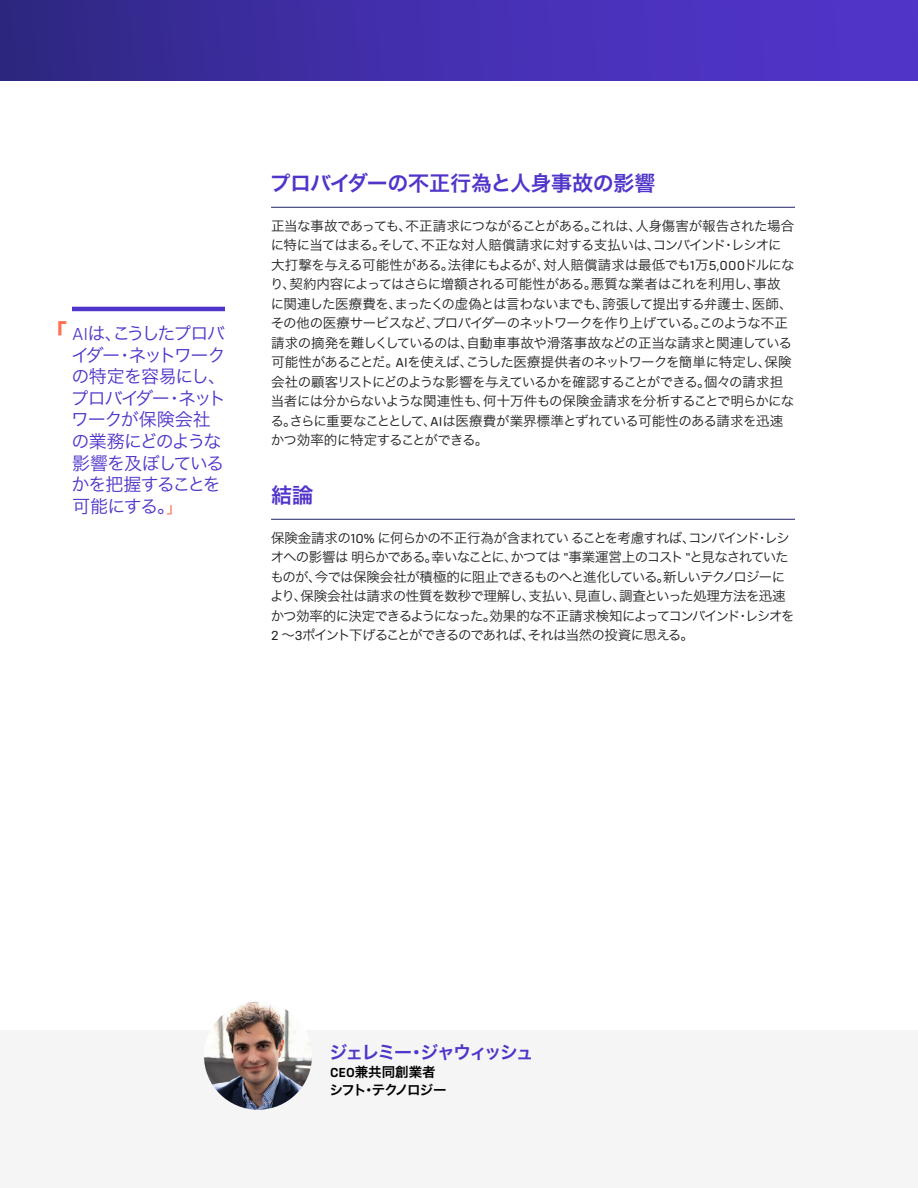
<style>
.page{position:relative;width:918px;height:1188px;background:#fff}
.page>*{position:absolute;margin:0;border:0;box-sizing:border-box;transform-origin:0 0}
.TXT_COURANT{font:27px "Hira Kaku Pro N W6";color:#ff7353}
.SH_Med_Subhead_Violet{font:21px "Hira Kaku Pro N W6";letter-spacing:-.02em;color:#5134c9}
.TXT_COURANT-2{font:18px/21.6px "Hira Kaku Pro N W3";letter-spacing:-.07em;color:#5134c9}
.t1{font:18px "Hira Kaku Pro N W6";letter-spacing:-.115em;color:#5134c9}
.B_Body_Copy{font:13.5px/19.5px "Hira Kaku Pro N W3";letter-spacing:-.05em;color:#212121}
.t2{font:13.5px "Hira Kaku Pro N W6";letter-spacing:-.095em;color:#000}
.t3{font:13.5px "Hira Kaku Pro N W6";letter-spacing:-.035em;color:#000}
.s1{font-family:"Config Rounded";font-weight:300}
.s2{color:#ff7353}
.s3{font-family:"Config Rounded"}
.s4{font-family:"Config Rounded";font-weight:600}
</style>
<div class="page">
<div style="left:0;top:0;width:918px;height:81px;background:linear-gradient(to right,#302886,#5536d2)"></div>
<hr style="left:271px;top:207px;width:524px;height:1px;background:#24246e">
<hr style="left:271px;top:519px;width:524px;height:1px;background:#24246e">
<div style="left:0;top:1031px;width:918px;height:157px;background:#f5f5f5"></div>
<img style="left:204px;top:1002px;width:108px;height:108px;border-radius:54px">
<hr style="left:72px;top:307px;width:153px;height:4px;background:#5134c9">
<p class="TXT_COURANT" style="left:40px;top:310px;width:28px">「</p>
<p class="TXT_COURANT-2" style="left:71px;top:321px;width:157px"><span class="s1">AI</span>は、こうしたプロバイダー・ネットワークの特定を容易にし、プロバイダー・ネットワークが保険会社の業務にどのような影響を及ぼしているかを把握することを可能にする。<span class="s2">」</span></p>
<p class="SH_Med_Subhead_Violet" style="left:270px;top:164px;width:387px">プロバイダーの不正行為と人身事故の影響</p>
<p class="B_Body_Copy" style="left:270px;top:215px;width:526px">正当な事故であっても、不正請求につながることがある。これは、人身傷害が報告された場合に特に当てはまる。そして、不正な対人賠償請求に対する支払いは、コンバインド・レシオに大打撃を与える可能性がある。法律にもよるが、対人賠償請求は最低でも<span class="s3">1</span>万<span class="s3">5,000</span>ドルになり、契約内容によってはさらに増額される可能性がある。悪質な業者はこれを利用し、事故に関連した医療費を、まったくの虚偽とは言わないまでも、誇張して提出する弁護士、医師、その他の医療サービスなど、プロバイダーのネットワークを作り上げている。このような不正請求の摘発を難しくしているのは、自動車事故や滑落事故などの正当な請求と関連している可能性があることだ。<span class="s3">AI</span>を使えば、こうした医療提供者のネットワークを簡単に特定し、保険会社の顧客リストにどのような影響を与えているかを確認することができる。個々の請求担当者には分からないような関連性も、何十万件もの保険金請求を分析することで明らかになる。さらに重要なこととして、<span class="s3">AI</span>は医療費が業界標準とずれている可能性のある請求を迅速かつ効率的に特定することができる。</p>
<p class="SH_Med_Subhead_Violet" style="left:271px;top:476px;width:43px">結論</p>
<p class="B_Body_Copy" style="left:270px;top:527px;width:526px">保険金請求の<span class="s3">10%</span> に何らかの不正行為が含まれていることを考慮すれば、コンバインド・レシオへの影響は明らかである。幸いなことに、かつては <span class="s3">"</span>事業運営上のコスト <span class="s3">"</span>と見なされていたものが、今では保険会社が積極的に阻止できるものへと進化している。新しいテクノロジーにより、保険会社は請求の性質を数秒で理解し、支払い、見直し、調査といった処理方法を迅速かつ効率的に決定できるようになった。効果的な不正請求検知によってコンバインド・レシオを<span class="s3">2</span> ～<span class="s3">3</span>ポイント下げることができるのであれば、それは当然の投資に思える。</p>
<p class="t1" style="left:329px;top:1036px;width:206px">ジェレミー・ジャウィッシュ</p>
<p class="t3" style="left:330px;top:1060px;width:107px"><span class="s4">CEO</span>兼共同創業者</p>
<p class="t2" style="left:329px;top:1078px;width:119px">シフト・テクノロジー</p>
</div>
